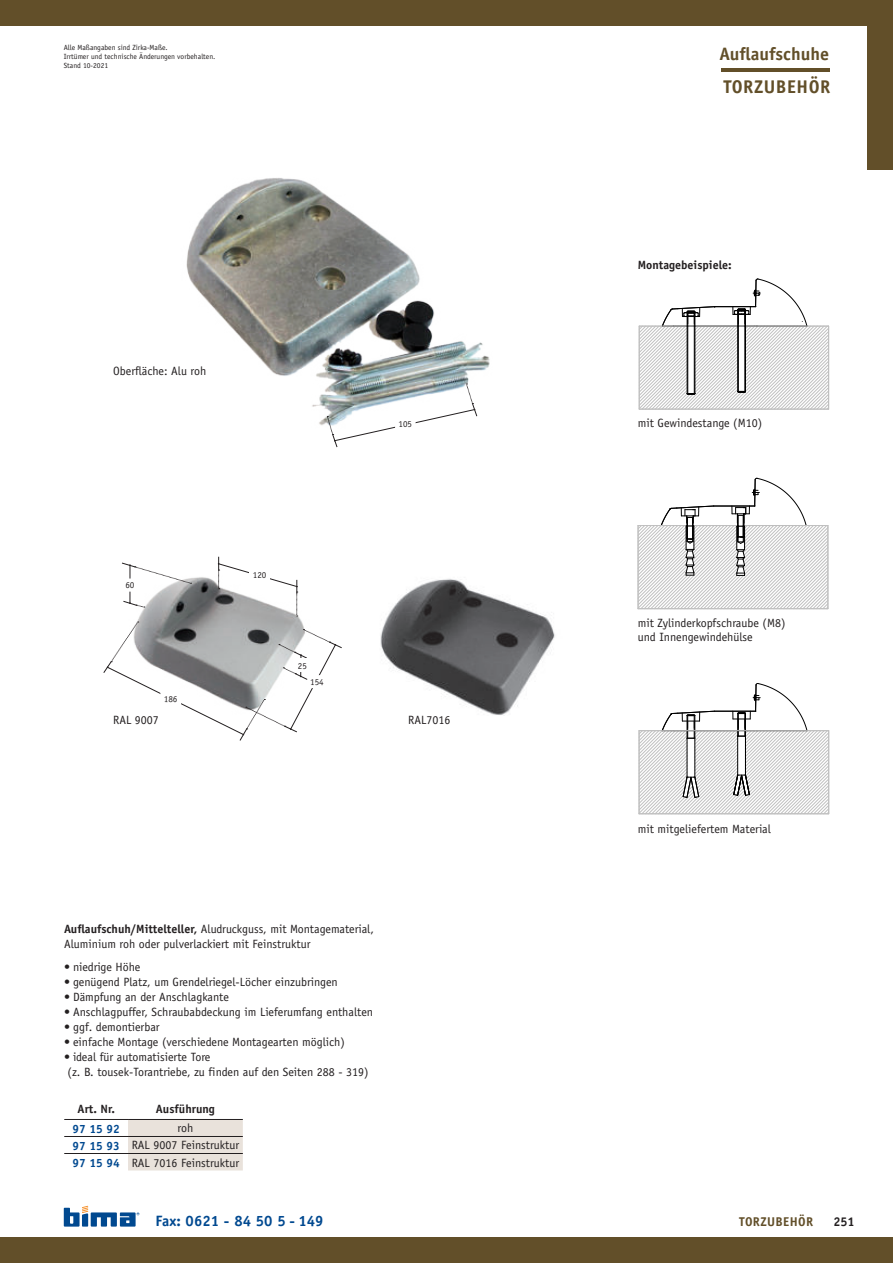
<style>
.page{position:relative;width:893px;height:1263px;background:#fff}
.page>*{position:absolute;margin:0;border:0;box-sizing:border-box;transform-origin:0 0}
.t1{font:700 18.45px "Officina Sans";letter-spacing:.03em;color:#624f29}
.t2{font:700 18px "Officina Sans";color:#624f29}
.t3{font:700 15px "Officina Sans";color:#014990}
.t4{font:700 12.75px "Officina Sans";letter-spacing:.03em;color:#624f29}
.t5{font:700 12.75px "Officina Sans";color:#231f20}
.t6{font:12px/15px "Officina Sans";color:#231f20}
.t7{font:700 12px "Officina Sans";color:#231f20}
.t8{font:700 12px "Officina Sans";color:#014990}
.t9{font:9px "Officina Sans";color:#231f20}
.t10{font:7.5px/9px "Officina Sans";color:#231f20}
.s1{font-weight:700}
.s2{font-weight:700;color:#014990}
</style>
<div class="page">
<div style="left:0;top:0;width:893px;height:25px;background:#624f29"></div>
<div style="left:867px;top:0;width:26px;height:170px;background:#624f29"></div>
<div style="left:0;top:1237px;width:893px;height:26px;background:#624f29"></div>
<svg style="left:64px;top:1206px;width:75px;height:20px"></svg>
<hr style="left:721px;top:69px;width:108px;height:3px;background:#624f29">
<img style="left:186px;top:178px;width:304px;height:247px">
<img style="left:380px;top:579px;width:175px;height:136px">
<svg style="left:327px;top:384px;width:150px;height:63px"></svg>
<div style="left:128px;top:1120px;width:115px;height:50px;background:#e9e2db"></div>
<hr style="left:64px;top:1119px;width:64px;height:1px;background:#231f20">
<hr style="left:128px;top:1119px;width:115px;height:1px;background:#231f20">
<hr style="left:64px;top:1136px;width:64px;height:1px;background:#231f20">
<hr style="left:128px;top:1136px;width:115px;height:1px;background:#231f20">
<hr style="left:64px;top:1153px;width:64px;height:1px;background:#231f20">
<hr style="left:128px;top:1153px;width:115px;height:1px;background:#231f20">
<hr style="left:639px;top:409px;width:190px;height:1px;background:#c0c0c0">
<svg style="left:639px;top:278px;width:190px;height:131px"></svg>
<svg style="left:638px;top:477px;width:190px;height:132px"></svg>
<svg style="left:640px;top:683px;width:188px;height:130px"></svg>
<hr style="left:639px;top:730px;width:190px;height:1px;background:#c0c0c0">
<hr style="left:828px;top:731px;width:1px;height:83px;background:#c0c0c0">
<hr style="left:639px;top:813px;width:190px;height:1px;background:#c0c0c0">
<hr style="left:639px;top:731px;width:1px;height:83px;background:#c0c0c0">
<svg style="left:104px;top:557px;width:238px;height:183px"></svg>
<p class="t10" style="left:64px;top:43px;width:153px">Alle Maßangaben sind Zirka-Maße.<br>Irrtümer und technische Änderungen vorbehalten.<br>Stand 10-2021</p>
<p class="t6" style="left:113px;top:364px;width:95px">Oberfläche: Alu roh</p>
<p class="t6" style="left:113px;top:712px;width:47px">RAL 9007</p>
<p class="t9" style="left:253px;top:570px;width:15px">120</p>
<p class="t9" style="left:298px;top:661px;width:10px">25</p>
<p class="t9" style="left:399px;top:419px;width:15px">105</p>
<p class="t6" style="left:408px;top:712px;width:44px">RAL7016</p>
<p class="t6" style="left:64px;top:922px;width:311px"><span class="s1">Auflaufschuh/Mittelteller,</span> Aludruckguss, mit Montagematerial,<br>Aluminium roh oder pulverlackiert mit Feinstruktur</p>
<p class="t6" style="left:64px;top:959px;width:78px">• niedrige Höhe</p>
<p class="t6" style="left:64px;top:974px;width:275px">• genügend Platz, um Grendelriegel-Löcher einzubringen</p>
<p class="t6" style="left:64px;top:989px;width:166px">• Dämpfung an der Anschlagkante</p>
<p class="t6" style="left:64px;top:1004px;width:311px">• Anschlagpuffer, Schraubabdeckung im Lieferumfang enthalten</p>
<p class="t6" style="left:64px;top:1019px;width:97px">• ggf. demontierbar</p>
<p class="t6" style="left:64px;top:1034px;width:282px">• einfache Montage ( verschiedene Montagearten möglich)</p>
<p class="t6" style="left:64px;top:1049px;width:306px">• ideal für automatisierte Tore<br>(z. B. tousek-Torantriebe, zu finden auf den Seiten 288 - 319)</p>
<p class="t7" style="left:78px;top:1102px;width:39px">Art. Nr.</p>
<p class="t7" style="left:156px;top:1102px;width:60px">Ausführung</p>
<p class="t8" style="left:73px;top:1122px;width:49px">97 15 92</p>
<p class="t6" style="left:73px;top:1120px;width:168px;line-height:17.1px;text-indent:105px">roh<br><span class="s2">97 15 93</span> RAL 9007 Feinstruktur<br><span class="s2">97 15 94</span> RAL 7016 Feinstruktur</p>
<p class="t3" style="left:155px;top:1212px;width:169px">Fax: 0621 - 84 50 5 - 149</p>
<h2 class="t2" style="left:720px;top:43px;width:111px">Auflaufschuhe</h2>
<h1 class="t1" style="left:723px;top:76px;width:109px">TORZUBEHÖR</h1>
<p class="t7" style="left:638px;top:258px;width:95px">Montagebeispiele:</p>
<p class="t6" style="left:638px;top:415px;width:126px">mit Gewindestange (M10)</p>
<p class="t6" style="left:638px;top:616px;width:149px;line-height:14.4px">mit Zylinderkopfschraube (M8) und Innengewindehülse</p>
<p class="t6" style="left:638px;top:822px;width:134px">mit mitgeliefertem Material</p>
<p class="t4" style="left:739px;top:1214px;width:76px">TORZUBEHÖR</p>
<p class="t5" style="left:833px;top:1215px;width:23px">251</p>
</div>
